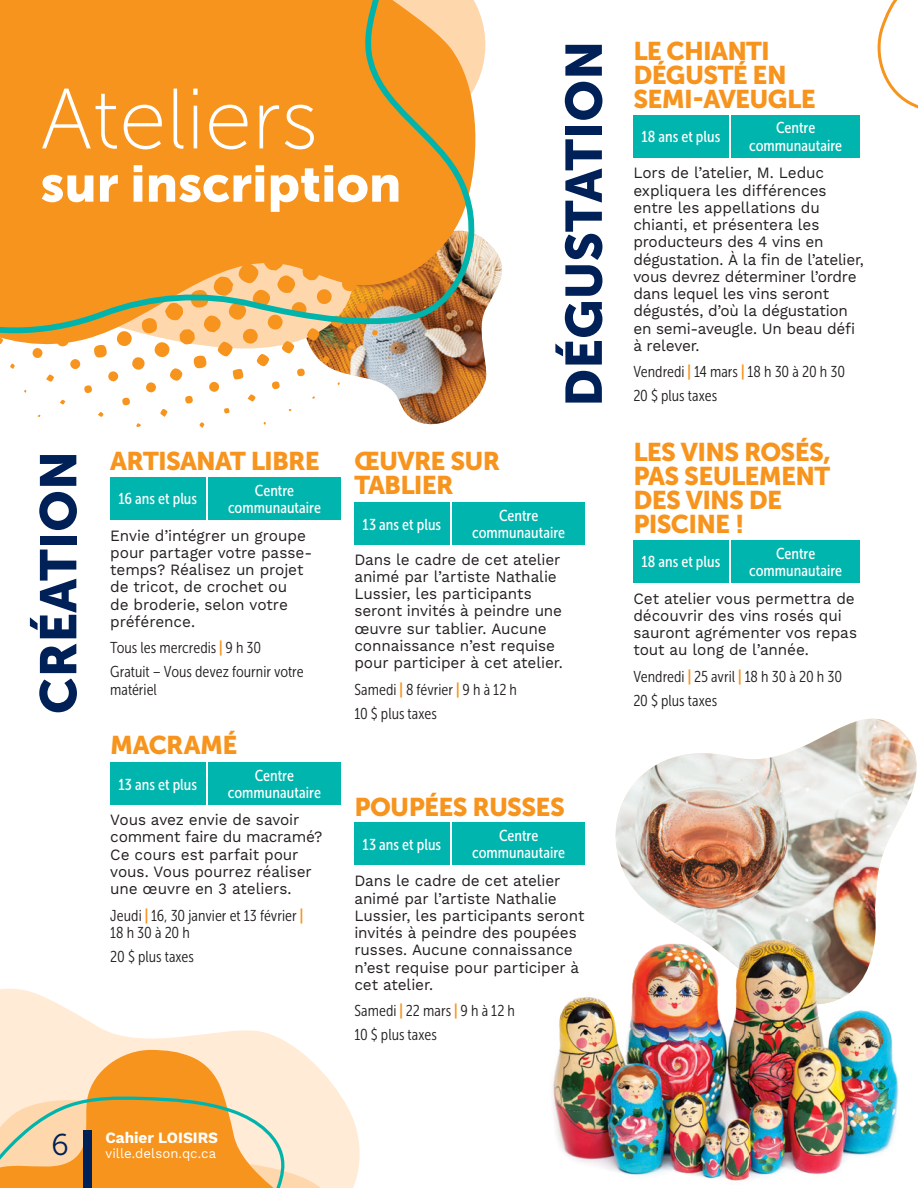
<style>
.page{position:relative;width:918px;height:1188px;background:#fff}
.page>*{position:absolute;margin:0;border:0;box-sizing:border-box;transform-origin:0 0}
.Catégorie{font:85.5px "Museo Sans 100";color:#fff}
.Catégorie-2{font:51px "Museo Sans 900";color:#002157}
.Catégorie-3{font:51px "Museo Sans 900";color:#fff}
.Activité_-_Titre{font:30px "Museo Sans 300";color:#002157}
.Activité_-_Titre-2{font:25.5px/24px "Museo Sans 900";letter-spacing:-.025em;color:#f7941d}
.Activité_-_Description{font:15.75px/17.2px "Work Sans";letter-spacing:-.005em;color:#231f20}
.Activité_-_Données{font:15.75px/17.2px "Museo Sans Cond 300";color:#231f20}
.Activité_-_Données-2{font:15.75px/17.2px "Museo Sans Cond 500";color:#fff;text-align:center}
.t1{font:700 15.75px "Work Sans";letter-spacing:-.005em;color:#fff}
.t2{font:13.5px "Work Sans";letter-spacing:.005em;color:#fff}
.s1{font-family:"Museo Sans Cond 700";color:#f7941d}
</style>
<div class="page">
<svg style="left:0;top:988px;width:360px;height:200px"></svg>
<svg style="left:877px;top:0;width:41px;height:109px"></svg>
<svg style="left:12px;top:250px;width:490px;height:178px"></svg>
<svg style="left:0;top:0;width:495px;height:368px;background:#ed9c37"></svg>
<div style="left:731px;top:540px;width:129px;height:43px;background:#00b5ad"></div>
<div style="left:731px;top:115px;width:129px;height:42px;background:#00b5ad"></div>
<div style="left:208px;top:477px;width:133px;height:43px;background:#00b5ad"></div>
<div style="left:452px;top:502px;width:133px;height:43px;background:#00b5ad"></div>
<div style="left:452px;top:822px;width:133px;height:43px;background:#00b5ad"></div>
<div style="left:208px;top:763px;width:133px;height:42px;background:#00b5ad"></div>
<div style="left:110px;top:763px;width:95px;height:42px;background:#00b5ad"></div>
<div style="left:633px;top:540px;width:95px;height:43px;background:#00b5ad"></div>
<div style="left:633px;top:115px;width:95px;height:42px;background:#00b5ad"></div>
<div style="left:110px;top:477px;width:95px;height:43px;background:#00b5ad"></div>
<div style="left:354px;top:503px;width:95px;height:42px;background:#00b5ad"></div>
<div style="left:354px;top:823px;width:95px;height:42px;background:#00b5ad"></div>
<svg style="left:0;top:1050px;width:329px;height:37px;background:#fcd2a1"></svg>
<svg style="left:0;top:1087px;width:342px;height:101px;background:#f2bb73"></svg>
<div style="left:83px;top:1131px;width:9px;height:57px;background:#002157"></div>
<img style="left:615px;top:719px;width:302px;height:191px">
<img style="left:553px;top:910px;width:346px;height:271px">
<p class="Catégorie" style="left:40px;top:74px;width:279px">Ateliers</p>
<p class="Catégorie-3" style="left:40px;top:155px;width:362px">sur inscription</p>
<p class="Catégorie-2" style="left:555px;top:407px;width:368px;rotate:-90deg">DÉGUSTATION</p>
<p class="Catégorie-2" style="left:30px;top:714px;width:265px;rotate:-90deg">CRÉATION</p>
<p class="Activité_-_Titre-2" style="left:110px;top:449px;width:211px">ARTISANAT LIBRE</p>
<p class="Activité_-_Données-2" style="left:118px;top:490px;width:80px">16 ans et plus</p>
<p class="Activité_-_Données-2" style="left:228px;top:482px;width:95px">Centre communautaire</p>
<p class="Activité_-_Description" style="left:110px;top:527px;width:204px">Envie d’intégrer un groupe pour partager votre passe&shy;temps? Réalisez un projet de tricot, de crochet ou<br>de broderie, selon votre préférence.</p>
<p class="Activité_-_Données" style="left:110px;top:640px;width:153px">Tous les mercredis <span class="s1">|</span> 9 h 30</p>
<p class="Activité_-_Données" style="left:110px;top:664px;width:195px">Gratuit – Vous devez fournir votre matériel</p>
<p class="Activité_-_Titre-2" style="left:110px;top:733px;width:129px">MACRAMÉ</p>
<p class="Activité_-_Données-2" style="left:118px;top:776px;width:80px">13 ans et plus</p>
<p class="Activité_-_Données-2" style="left:228px;top:767px;width:95px">Centre communautaire</p>
<p class="Activité_-_Description" style="left:110px;top:812px;width:214px">Vous avez envie de savoir comment faire du macramé?<br>Ce cours est parfait pour vous. Vous pourrez réaliser une œuvre en 3 ateliers.</p>
<p class="Activité_-_Données" style="left:110px;top:907px;width:195px">Jeudi <span class="s1">|</span> 16, 30 janvier et 13 février <span class="s1">|<br></span>18 h 30 à 20 h</p>
<p class="Activité_-_Données" style="left:110px;top:948px;width:85px">20 $ plus taxes</p>
<p class="Activité_-_Titre-2" style="left:354px;top:449px;width:148px">ŒUVRE SUR<br>TABLIER</p>
<p class="Activité_-_Données-2" style="left:363px;top:516px;width:80px">13 ans et plus</p>
<p class="Activité_-_Données-2" style="left:472px;top:507px;width:95px">Centre communautaire</p>
<p class="Activité_-_Description" style="left:354px;top:551px;width:210px">Dans le cadre de cet atelier animé par l’artiste Nathalie<br>Lussier, les participants seront invités à peindre une œuvre sur tablier. Aucune connaissance n’est requise pour participer à cet atelier.</p>
<p class="Activité_-_Données" style="left:354px;top:681px;width:164px">Samedi <span class="s1">|</span> 8 février <span class="s1">|</span> 9 h à 12 h</p>
<p class="Activité_-_Données" style="left:354px;top:705px;width:84px">10 $ plus taxes</p>
<p class="Activité_-_Titre-2" style="left:354px;top:795px;width:212px">POUPÉES RUSSES</p>
<p class="Activité_-_Données-2" style="left:363px;top:836px;width:80px">13 ans et plus</p>
<p class="Activité_-_Données-2" style="left:472px;top:827px;width:95px">Centre communautaire</p>
<p class="Activité_-_Description" style="left:354px;top:873px;width:232px">Dans le cadre de cet atelier animé par l’artiste Nathalie<br>Lussier, les participants seront invités à peindre des poupées russes. Aucune connaissance n’est requise pour participer à cet atelier.</p>
<p class="Activité_-_Données" style="left:354px;top:1003px;width:162px">Samedi <span class="s1">|</span> 22 mars <span class="s1">|</span> 9 h à 12 h</p>
<p class="Activité_-_Données" style="left:354px;top:1027px;width:84px">10 $ plus taxes</p>
<p class="Activité_-_Titre-2" style="left:633px;top:39px;width:184px">LE CHIANTI<br>DÉGUSTÉ EN<br>SEMI-AVEUGLE</p>
<p class="Activité_-_Données-2" style="left:641px;top:128px;width:81px">18 ans et plus</p>
<p class="Activité_-_Données-2" style="left:749px;top:119px;width:95px">Centre communautaire</p>
<p class="Activité_-_Description" style="left:633px;top:165px;width:232px">Lors de l’atelier, M. Leduc expliquera les différences entre les appellations du chianti, et présentera les producteurs des 4 vins en dégustation. À la fin de l’atelier, vous devrez déterminer l’ordre dans lequel les vins seront dégustés, d’où la dégustation en semi-aveugle. Un beau défi à relever.</p>
<p class="Activité_-_Données" style="left:633px;top:364px;width:213px">Vendredi <span class="s1">|</span> 14 mars <span class="s1">|</span> 18 h 30 à 20 h 30</p>
<p class="Activité_-_Données" style="left:633px;top:388px;width:85px">20 $ plus taxes</p>
<p class="Activité_-_Titre-2" style="left:633px;top:440px;width:199px">LES VINS ROSÉS,<br>PAS SEULEMENT<br>DES VINS DE<br>PISCINE !</p>
<p class="Activité_-_Données-2" style="left:641px;top:553px;width:81px">18 ans et plus</p>
<p class="Activité_-_Données-2" style="left:749px;top:545px;width:95px">Centre communautaire</p>
<p class="Activité_-_Description" style="left:633px;top:590px;width:225px">Cet atelier vous permettra de découvrir des vins rosés qui sauront agrémenter vos repas tout au long de l’année.</p>
<p class="Activité_-_Données" style="left:633px;top:668px;width:210px">Vendredi <span class="s1">|</span> 25 avril <span class="s1">|</span> 18 h 30 à 20 h 30</p>
<p class="Activité_-_Données" style="left:633px;top:692px;width:85px">20 $ plus taxes</p>
<p class="Activité_-_Titre" style="left:51px;top:1129px;width:19px">6</p>
<p class="t1" style="left:105px;top:1128px;width:114px">Cahier LOISIRS</p>
<p class="t2" style="left:105px;top:1145px;width:112px">ville.delson.qc.ca</p>
</div>
